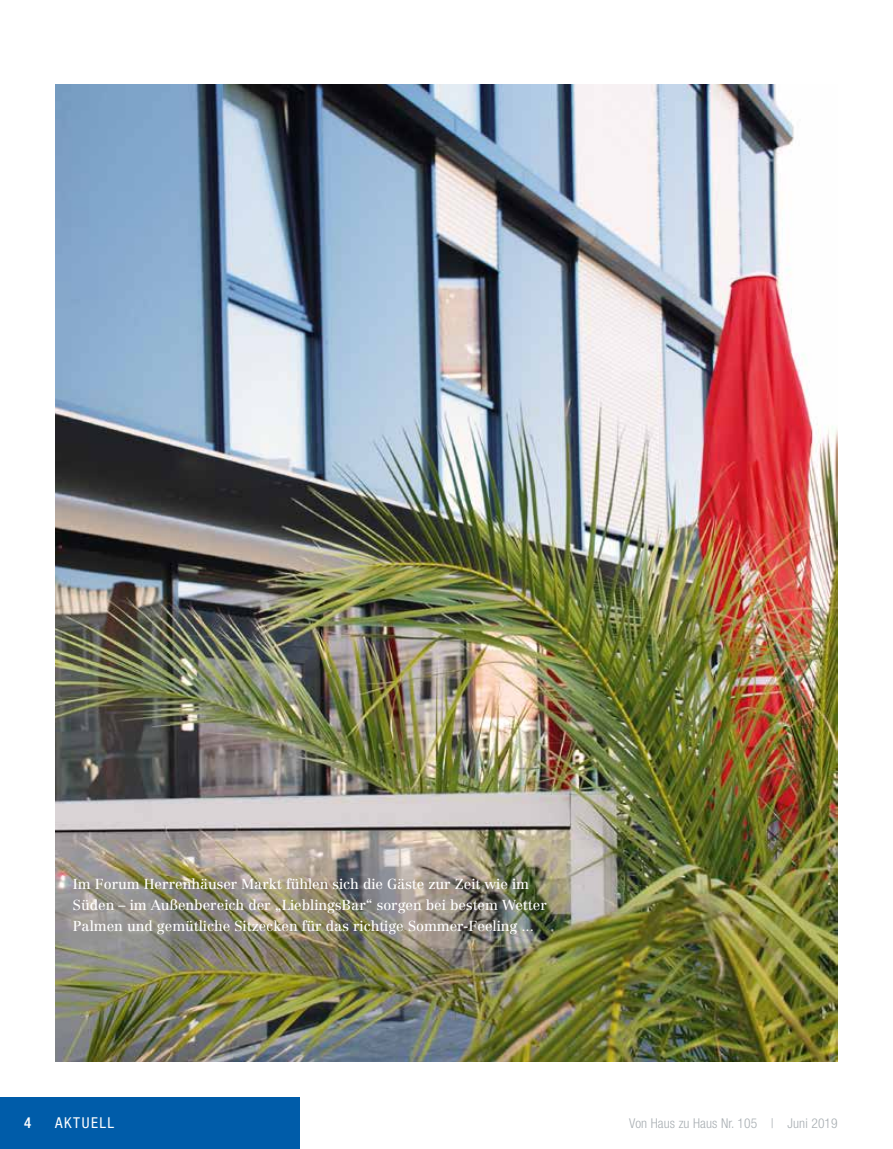
<style>
.page{position:relative;width:893px;height:1149px;background:#fff}
.page>*{position:absolute;margin:0;border:0;box-sizing:border-box;transform-origin:0 0}
.t1{font:condensed 15px "Helvetica Neue LT Pro";letter-spacing:.1em;color:#fff}
.t2{font:500 condensed 15px "Helvetica Neue LT Pro";color:#fff}
.t3{font:14.25px/21px "Centennial LT";letter-spacing:-.005em;color:#fff}
.t4{font:300 condensed 13.5px "Helvetica Neue LT Pro";letter-spacing:.01em;color:#a8aeb2}
</style>
<div class="page">
<img style="left:55px;top:85px;width:782px;height:976px">
<div style="left:0;top:1097px;width:299px;height:51px;background:#005ca9"></div>
<p class="t3" style="left:73px;top:873px;width:475px">Im Forum Herrenhäuser Markt fühlen sich die Gäste zur Zeit wie im<br>Süden – im Außenbereich der „LieblingsBar“ sorgen bei bestem Wetter<br>Palmen und gemütliche Sitzecken für das richtige Sommer-Feeling ...</p>
<p class="t2" style="left:24px;top:1113px;width:9px">4</p>
<p class="t1" style="left:55px;top:1113px;width:60px">Aktuell</p>
<p class="t4" style="left:629px;top:1114px;width:210px">Von Haus zu Haus Nr. 105 | Juni 2019</p>
</div>
